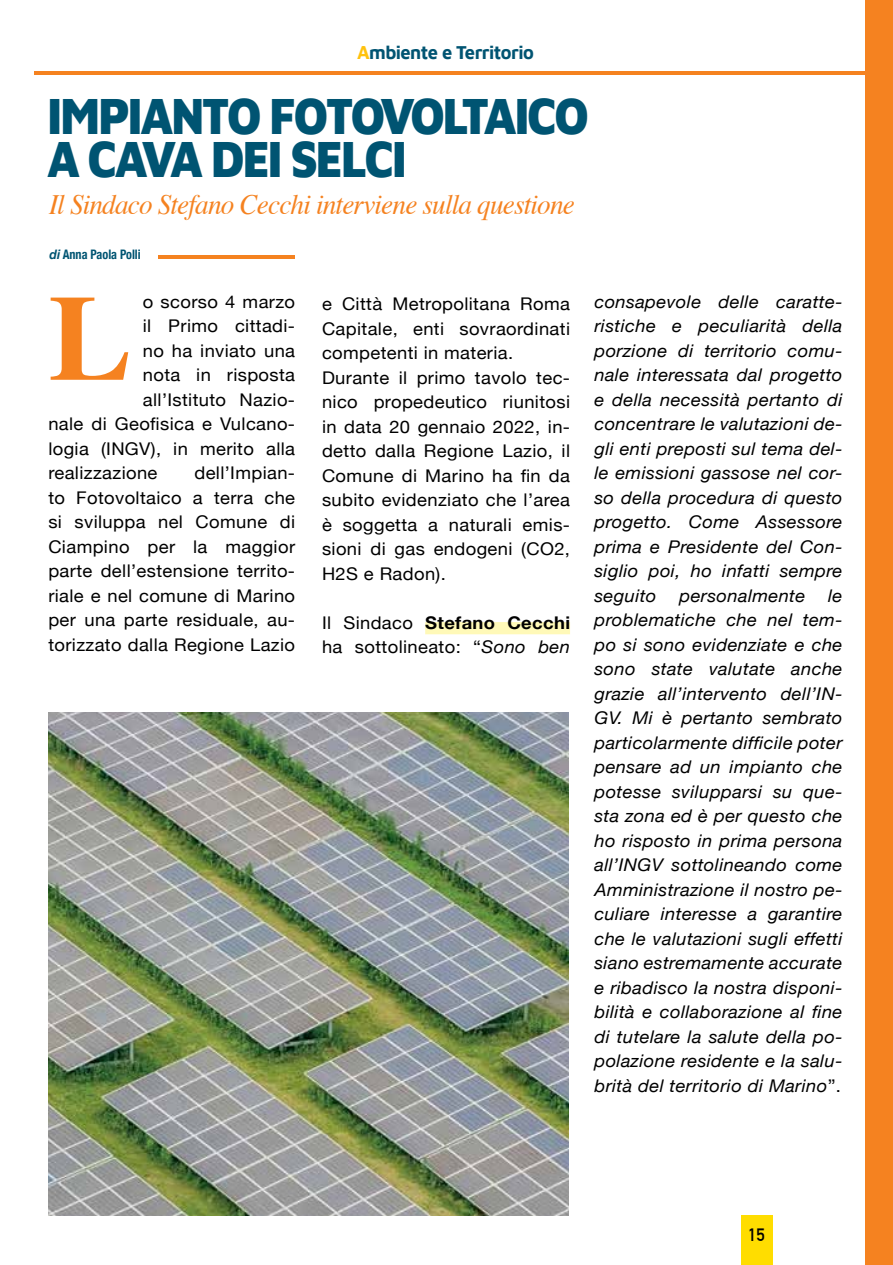
<style>
.page{position:relative;width:893px;height:1265px;background:#fff}
.page>*{position:absolute;margin:0;border:0;box-sizing:border-box;transform-origin:0 0}
.t1{font:700 121.62px "Times";color:#f58220}
.t2{font:900 52.5px/43.8px "Maven Pro";letter-spacing:-.05em;color:#005472;scale:.88 1}
.t3{font:italic 28px "Times";letter-spacing:-.03em;color:#f58220}
.t4{font:700 19.25px "Maven Pro";letter-spacing:-.03em;color:#005472;scale:.95 1}
.t5{font:italic 17.5px/24.5px "Helvetica Neue";letter-spacing:.02em;color:#000;text-align:justify;scale:1.05 1}
.t6{font:17.5px/24.5px "Helvetica Neue";letter-spacing:.02em;color:#000;scale:1.05 1}
.t7{font:700 17.5px "DIN Alternate";color:#000}
.t8{font:700 condensed 13.12px "Helvetica Neue";color:#005472;scale:.93 1}
.s1{color:#ffc20e}
.s2{font-style:italic;font-stretch:normal}
.s3{font-weight:700}
.s4{font-style:italic}
.s5{font-style:normal}
</style>
<div class="page">
<div style="left:741px;top:1215px;width:31px;height:50px;background:#fd0"></div>
<hr style="left:35px;top:71px;width:858px;height:3px;background:#f58220">
<div style="left:866px;top:0;width:27px;height:1265px;background:#f58220"></div>
<hr style="left:158px;top:256px;width:136px;height:3px;background:#f58220">
<div style="left:425px;top:622px;width:145px;height:12px;background:#fff9b8"></div>
<img style="left:48px;top:713px;width:521px;height:502px">
<p class="t4" style="left:357px;top:39px;width:188px"><span class="s1">A</span>mbiente e Territorio</p>
<h2 class="t2" style="left:47px;top:90px;width:617px">IMPIANTO FOTOVOLTAICO<br>A CAVA DEI SELCI</h2>
<h3 class="t3" style="left:49px;top:181px;width:527px">Il Sindaco Stefano Cecchi interviene sulla questione</h3>
<p class="t8" style="left:50px;top:244px;width:100px"><span class="s2">di</span> Anna Paola Polli</p>
<p class="t6" style="left:143px;top:289px;width:147px">o scorso 4 marzo</p>
<p class="t6" style="left:143px;top:313px;width:147px">il Primo cittadi-</p>
<p class="t6" style="left:143px;top:338px;width:147px">no ha inviato una</p>
<p class="t6" style="left:143px;top:362px;width:147px">nota in risposta</p>
<p class="t6" style="left:143px;top:387px;width:147px">all’Istituto Nazio-</p>
<p class="t6" style="left:48px;top:411px;width:237px">nale di Geofisica e Vulcano-</p>
<p class="t6" style="left:48px;top:436px;width:237px">logia (INGV), in merito alla</p>
<p class="t6" style="left:48px;top:460px;width:105px">realizzazione</p>
<h1 class="t1" style="left:48px;top:222px;width:85px">L</h1>
<p class="t6" style="left:48px;top:460px;width:237px;text-align:justify;text-indent:146px">dell’Impian&shy;to Fotovoltaico a terra che si sviluppa nel Comune di Ciampino per la maggior parte dell’estensione territo&shy;riale e nel comune di Marino per una parte residuale, au&shy;torizzato dalla Regione Lazio</p>
<p class="t6" style="left:322px;top:291px;width:238px">e Città Metropolitana Roma<br>Capitale, enti sovraordinati competenti in materia.<br>Durante il primo tavolo tec&shy;nico propedeutico riunitosi in data 20 gennaio 2022, in&shy;detto dalla Regione Lazio, il<br>Comune di Marino ha fin da subito evidenziato che l’area è soggetta a naturali emis&shy;sioni di gas endogeni (CO2,<br>H2S e Radon).</p>
<p class="t6" style="left:322px;top:610px;width:238px">Il Sindaco <span class="s3">Stefano Cecchi </span>ha sottolineato: “<span class="s4">Sono ben</span></p>
<p class="t5" style="left:594px;top:289px;width:238px">consapevole delle caratte&shy;ristiche e peculiarità della porzione di territorio comu&shy;nale interessata dal progetto e della necessità pertanto di concentrare le valutazioni de&shy;gli enti preposti sul tema del&shy;le emissioni gassose nel cor&shy;so della procedura di questo progetto. Come Assessore prima e Presidente del Con&shy;siglio poi, ho infatti sempre seguito</p>
<p class="t5" style="left:594px;top:583px;width:238px;text-indent:234px">le problematiche che nel tem&shy;po si sono evidenziate e che sono state valutate anche grazie all’intervento dell’IN-GV. Mi è pertanto sembrato particolarmente difficile poter pensare ad un impianto che potesse svilupparsi su que&shy;sta zona ed è per questo che ho risposto in prima persona all’INGV sottolineando come Amministrazione il nostro pe&shy;culiare interesse a garantire che le valutazioni sugli effetti siano estremamente accurate e ribadisco la nostra disponi&shy;bilità e collaborazione al fine di tutelare la salute della po&shy;polazione residente e la salu&shy;brità del territorio di Marino<span class="s5">”.</span></p>
<p class="t5" style="left:679px;top:583px;width:121px">personalmente</p>
<p class="t7" style="left:748px;top:1222px;width:18px">15</p>
</div>
